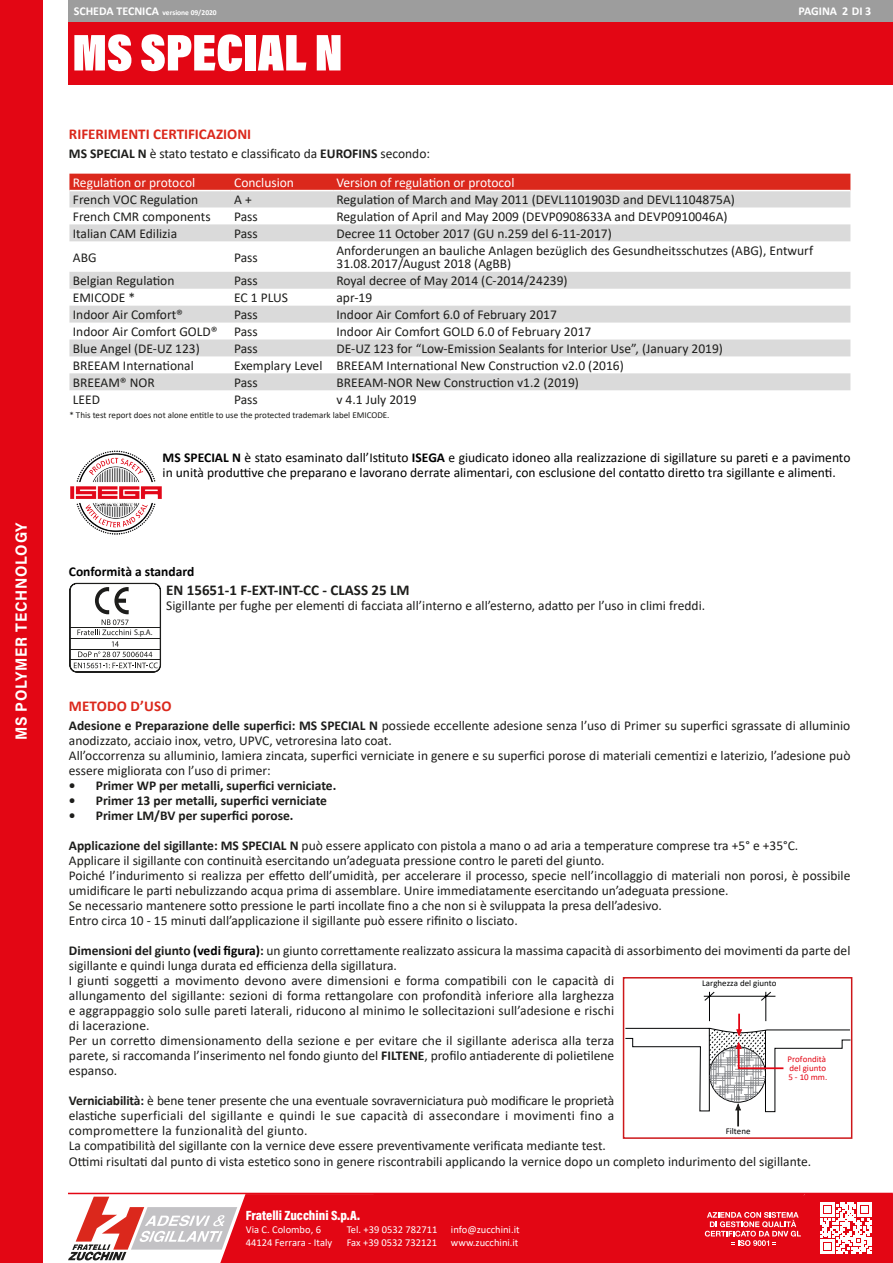
<style>
.page{position:relative;width:893px;height:1263px;background:#fff}
.page>*{position:absolute;margin:0;border:0;box-sizing:border-box;transform-origin:0 0}
.t1{font:900 52.5px "Acumin Pro Cond";letter-spacing:-.005em;color:#fff}
.t2{font:700 16.2px "Acumin Pro";letter-spacing:.05em;color:#fff;scale:.93 1}
.t3{font:700 15px "Calibri";color:#db281c}
.t4{font:700 15px "Calibri";color:#1d1d1b}
.t5{font:13.5px/15px "Calibri";color:#1d1d1b}
.t6{font:13.5px/15px "Calibri";color:#000}
.t7{font:700 13.5px "Calibri";color:#1d1d1b}
.t8{font:13.5px "Calibri";color:#fff}
.t9{font:900 13.5px "Acumin Pro Cond";color:#fff}
.t10{font:700 13.5px "Calibri";color:#000}
.t11{font:700 12px "Calibri";color:#fff}
.t12{font:10.5px/12.6px "Calibri";color:#fff}
.t13{font:9px "Calibri";color:#1d1d1b}
.t14{font:8.85px/8.9px "Calibri";color:#e30614}
.t15{font:8.85px "Calibri";color:#020304}
.t16{font:8.1px "Myriad Pro";color:#1d1d1b}
.t17{font:700 7.5px "Calibri";color:#fff}
.s1{font-size:12px}
.s2{font-weight:700}
.s3{font-weight:700;color:#000}
</style>
<div class="page">
<div style="left:0;top:0;width:43px;height:1263px;background:#e30614"></div>
<hr style="left:68px;top:1193px;width:825px;height:1px;background:#e30614">
<svg style="left:68px;top:1194px;width:825px;height:69px;background:#e43843"></svg>
<div style="left:68px;top:21px;width:825px;height:64px;background:#e30614"></div>
<div style="left:68px;top:0;width:825px;height:21px;background:#9d9d9d"></div>
<svg style="left:626px;top:991px;width:223px;height:135px"></svg>
<div style="left:623px;top:977px;width:229px;height:162px;border:2px solid #cd171a"></div>
<svg style="left:69px;top:582px;width:92px;height:91px"></svg>
<img style="left:70px;top:450px;width:92px;height:85px">
<div style="left:69px;top:174px;width:781px;height:16px;background:#db281c"></div>
<svg style="left:69px;top:191px;width:781px;height:199px"></svg>
<p class="t2" style="left:10px;top:740px;width:236px;rotate:-90deg">MS POLYMER TECHNOLOGY</p>
<p class="t17" style="left:74px;top:7px;width:145px"><span class="s1">SCHEDA TECNICA</span> versione 09/2020</p>
<p class="t11" style="left:798px;top:2px;width:74px">PAGINA 2 DI 3</p>
<h1 class="t1" style="left:72px;top:19px;width:272px">MS SPECIAL N</h1>
<p class="t3" style="left:69px;top:124px;width:184px">RIFERIMENTI CERTIFICAZIONI</p>
<p class="t5" style="left:69px;top:146px;width:363px"><span class="s2">MS SPECIAL N</span> è stato testato e classificato da <span class="s2">EUROFINS</span> secondo:</p>
<p class="t8" style="left:73px;top:173px;width:124px">Regulation or protocol</p>
<p class="t8" style="left:234px;top:173px;width:61px">Conclusion</p>
<p class="t8" style="left:336px;top:173px;width:179px">Version of regulation or protocol</p>
<p class="t5" style="left:73px;top:192px;width:127px">French VOC Regulation</p>
<p class="t5" style="left:234px;top:192px;width:19px">A +</p>
<p class="t5" style="left:336px;top:192px;width:400px">Regulation of March and May 2011 (DEVL1101903D and DEVL1104875A)</p>
<p class="t5" style="left:73px;top:209px;width:139px">French CMR components</p>
<p class="t5" style="left:234px;top:209px;width:25px">Pass</p>
<p class="t5" style="left:336px;top:209px;width:393px">Regulation of April and May 2009 (DEVP0908633A and DEVP0910046A)</p>
<p class="t5" style="left:73px;top:226px;width:106px">Italian CAM Edilizia</p>
<p class="t5" style="left:234px;top:226px;width:25px">Pass</p>
<p class="t5" style="left:336px;top:226px;width:277px">Decree 11 October 2017 (GU n.259 del 6-11-2017)</p>
<p class="t5" style="left:73px;top:249px;width:25px">ABG</p>
<p class="t5" style="left:234px;top:249px;width:25px">Pass</p>
<p class="t5" style="left:336px;top:243px;width:478px;line-height:13.5px">Anforderungen an bauliche Anlagen bezüglich des Gesundheitsschutzes (ABG), Entwurf<br>31.08.2017/August 2018 (AgBB)</p>
<p class="t5" style="left:73px;top:273px;width:103px">Belgian Regulation</p>
<p class="t5" style="left:234px;top:273px;width:25px">Pass</p>
<p class="t5" style="left:336px;top:273px;width:233px">Royal decree of May 2014 (C-2014/24239)</p>
<p class="t5" style="left:73px;top:290px;width:64px">EMICODE *</p>
<p class="t5" style="left:234px;top:290px;width:55px">EC 1 PLUS</p>
<p class="t5" style="left:336px;top:290px;width:37px">apr-19</p>
<p class="t5" style="left:73px;top:307px;width:112px">Indoor Air Comfort®</p>
<p class="t5" style="left:234px;top:307px;width:25px">Pass</p>
<p class="t5" style="left:336px;top:307px;width:222px">Indoor Air Comfort 6.0 of February 2017</p>
<p class="t5" style="left:73px;top:324px;width:146px">Indoor Air Comfort GOLD®</p>
<p class="t5" style="left:234px;top:324px;width:25px">Pass</p>
<p class="t5" style="left:336px;top:324px;width:256px">Indoor Air Comfort GOLD 6.0 of February 2017</p>
<p class="t5" style="left:73px;top:341px;width:128px">Blue Angel (DE-UZ 123)</p>
<p class="t5" style="left:234px;top:341px;width:25px">Pass</p>
<p class="t5" style="left:336px;top:341px;width:388px">DE-UZ 123 for “Low-Emission Sealants for Interior Use”, (January 2019)</p>
<p class="t5" style="left:73px;top:358px;width:123px">BREEAM International</p>
<p class="t5" style="left:234px;top:358px;width:90px">Exemplary Level</p>
<p class="t5" style="left:336px;top:358px;width:289px">BREEAM International New Construction v2.0 (2016)</p>
<p class="t5" style="left:73px;top:375px;width:83px">BREEAM® NOR</p>
<p class="t5" style="left:234px;top:375px;width:25px">Pass</p>
<p class="t5" style="left:336px;top:375px;width:244px">BREEAM-NOR New Construction v1.2 (2019)</p>
<p class="t5" style="left:73px;top:391px;width:29px">LEED</p>
<p class="t5" style="left:234px;top:391px;width:25px">Pass</p>
<p class="t5" style="left:336px;top:391px;width:82px">v 4.1 July 2019</p>
<p class="t13" style="left:69px;top:408px;width:322px">* This test report does not alone entitle to use the protected trademark label EMICODE.</p>
<p class="t6" style="left:163px;top:450px;width:689px"><span class="s2">MS SPECIAL N</span> è stato esaminato dall’Istituto <span class="s2">ISEGA</span> e giudicato idoneo alla realizzazione di sigillature su pareti e a pavimento in unità produttive che preparano e lavorano derrate alimentari, con esclusione del contatto diretto tra sigillante e alimenti.</p>
<p class="t10" style="left:69px;top:562px;width:127px">Conformità a standard</p>
<p class="t4" style="left:166px;top:579px;width:245px">EN 15651-1 F-EXT-INT-CC - CLASS 25 LM</p>
<p class="t5" style="left:166px;top:597px;width:540px">Sigillante per fughe per elementi di facciata all’interno e all’esterno, adatto per l’uso in climi freddi.</p>
<p class="t16" style="left:134px;top:627px;width:20px">S.p.A.</p>
<p class="t3" style="left:69px;top:696px;width:104px">METODO D’USO</p>
<p class="t5" style="left:69px;top:718px;width:783px"><span class="s2">Adesione e Preparazione delle superfici: MS SPECIAL N</span> possiede eccellente adesione senza l’uso di Primer su superfici sgrassate di alluminio anodizzato, acciaio inox, vetro, UPVC, vetroresina lato coat.</p>
<p class="t5" style="left:69px;top:748px;width:783px">All’occorrenza su alluminio, lamiera zincata, superfici verniciate in genere e su superfici porose di materiali cementizi e laterizio, l’adesione può essere migliorata con l’uso di primer:</p>
<p class="t7" style="left:69px;top:776px;width:269px">• Primer WP per metalli, superfici verniciate.</p>
<p class="t7" style="left:69px;top:791px;width:260px">• Primer 13 per metalli, superfici verniciate</p>
<p class="t7" style="left:69px;top:806px;width:226px">• Primer LM/BV per superfici porose.</p>
<p class="t5" style="left:69px;top:838px;width:731px"><span class="s2">Applicazione del sigillante: MS SPECIAL N</span> può essere applicato con pistola a mano o ad aria a temperature comprese tra +5° e +35°C.</p>
<p class="t5" style="left:69px;top:853px;width:537px">Applicare il sigillante con continuità esercitando un’adeguata pressione contro le pareti del giunto.</p>
<p class="t5" style="left:69px;top:868px;width:783px">Poiché l’indurimento si realizza per effetto dell’umidità, per accelerare il processo, specie nell’incollaggio di materiali non porosi, è possibile umidificare le parti nebulizzando acqua prima di assemblare. Unire immediatamente esercitando un’adeguata pressione.</p>
<p class="t5" style="left:69px;top:898px;width:595px">Se necessario mantenere sotto pressione le parti incollate fino a che non si è sviluppata la presa dell’adesivo.</p>
<p class="t5" style="left:69px;top:913px;width:450px">Entro circa 10 - 15 minuti dall’applicazione il sigillante può essere rifinito o lisciato.</p>
<p class="t5" style="left:69px;top:943px;width:783px"><span class="s2">Dimensioni del giunto</span> <span class="s3">(vedi figura)</span><span class="s2">:</span> un giunto correttamente realizzato assicura la massima capacità di assorbimento dei movimenti da parte del sigillante e quindi lunga durata ed efficienza della sigillatura.</p>
<p class="t5" style="left:69px;top:973px;width:547px;text-align:justify">I giunti soggetti a movimento devono avere dimensioni e forma compatibili con le capacità di allungamento del sigillante: sezioni di forma rettangolare con profondità inferiore alla larghezza e aggrappaggio solo sulle pareti laterali, riducono al minimo le sollecitazioni sull’adesione e rischi di lacerazione.</p>
<p class="t5" style="left:69px;top:1033px;width:547px;text-align:justify">Per un corretto dimensionamento della sezione e per evitare che il sigillante aderisca alla terza parete, si raccomanda l’inserimento nel fondo giunto del <span class="s2">FILTENE</span>, profilo antiaderente di polietilene espanso.</p>
<p class="t5" style="left:69px;top:1093px;width:547px;text-align:justify"><span class="s2">Verniciabilità:</span> è bene tener presente che una eventuale sovraverniciatura può modificare le proprietà elastiche superficiali del sigillante e quindi le sue capacità di assecondare i movimenti fino a compromettere la funzionalità del giunto.</p>
<p class="t5" style="left:69px;top:1138px;width:539px">La compatibilità del sigillante con la vernice deve essere preventivamente verificata mediante test.</p>
<p class="t5" style="left:69px;top:1153px;width:744px">Ottimi risultati dal punto di vista estetico sono in genere riscontrabili applicando la vernice dopo un completo indurimento del sigillante.</p>
<p class="t15" style="left:702px;top:977px;width:76px">Larghezza del giunto</p>
<p class="t14" style="left:787px;top:1055px;width:41px">Profondità del giunto<br>5 - 10 mm.</p>
<p class="t15" style="left:726px;top:1125px;width:26px">Filtene</p>
<p class="t9" style="left:246px;top:1206px;width:116px">Fratelli Zucchini S.p.A.</p>
<p class="t12" style="left:246px;top:1223px;width:88px">Via C. Colombo, 6<br>44124 Ferrara - Italy</p>
<p class="t12" style="left:347px;top:1223px;width:92px">Tel. +39 0532 782711<br>Fax +39 0532 732121</p>
<p class="t12" style="left:451px;top:1223px;width:70px">info@zucchini.it www.zucchini.it</p>
</div>
